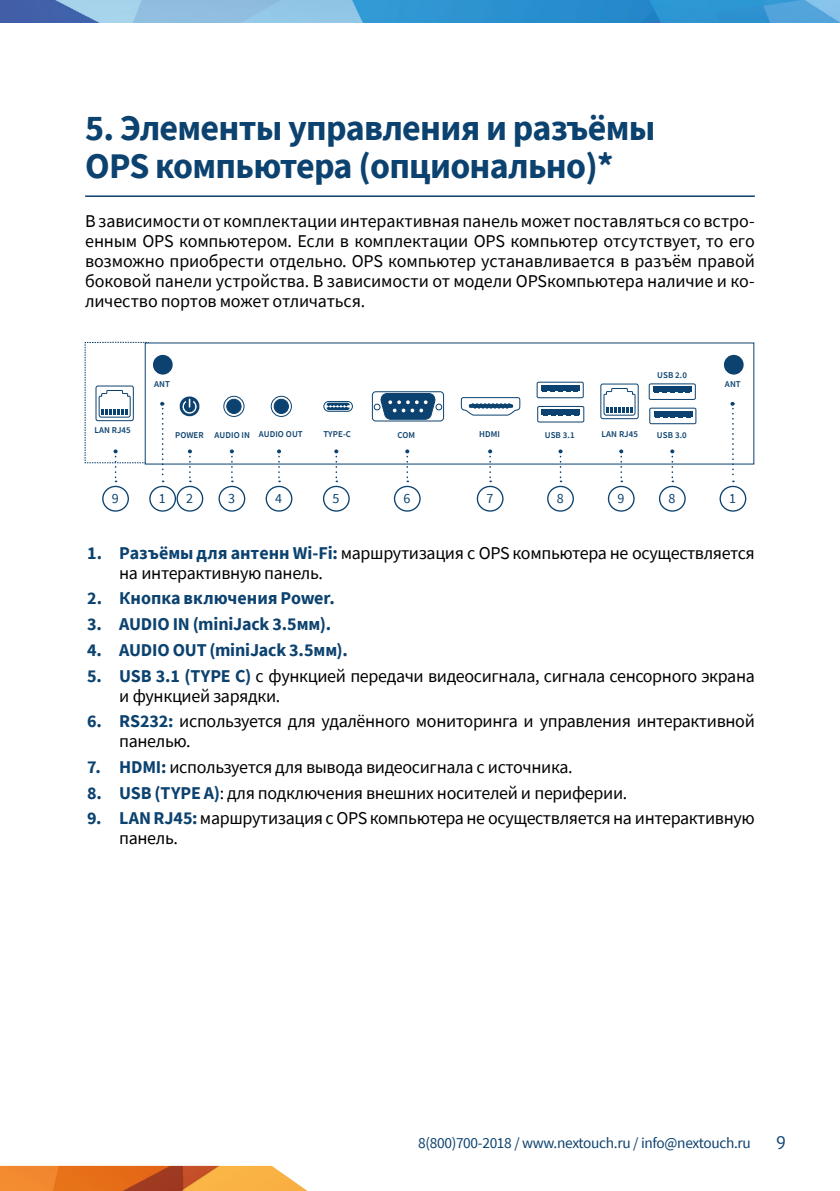
<style>
.page{position:relative;width:840px;height:1191px;background:#fff}
.page>*{position:absolute;margin:0;border:0;box-sizing:border-box;transform-origin:0 0}
.t1{font:700 36px/38px "Source Sans Pro";letter-spacing:-.02em;color:#0c426f}
.t2{font:18px/20px "Source Sans Pro";letter-spacing:-.02em;color:#000}
.t3{font:700 18px "Source Sans Pro";letter-spacing:-.01em;color:#0c426f}
.t4{font:18px "PT Sans";color:#0c426f}
.t5{font:15.4px "Source Sans Pro";letter-spacing:-.02em;color:#0c426f}
.t6{font:14px "Source Sans Pro";color:#0c426f}
.t7{font:600 8.8px "Source Sans Pro";letter-spacing:.01em;color:#0c426f}
.s1{font-weight:700;color:#0c426f}
</style>
<div class="page">
<img style="left:0;top:0;width:839px;height:23px">
<img style="left:0;top:1165px;width:308px;height:26px">
<hr style="left:85px;top:195px;width:669px;height:2px;background:#0c426f">
<div style="left:176px;top:486px;width:27px;height:25px;border:1px solid #0c426f;border-radius:50%"></div>
<svg style="left:188px;top:449px;width:4px;height:33px"></svg>
<div style="left:265px;top:486px;width:27px;height:25px;border:1px solid #0c426f;border-radius:50%"></div>
<svg style="left:277px;top:449px;width:4px;height:33px"></svg>
<div style="left:323px;top:486px;width:26px;height:25px;border:1px solid #0c426f;border-radius:50%"></div>
<svg style="left:334px;top:449px;width:4px;height:33px"></svg>
<div style="left:393px;top:486px;width:27px;height:25px;border:1px solid #0c426f;border-radius:50%"></div>
<svg style="left:405px;top:449px;width:4px;height:33px"></svg>
<div style="left:476px;top:486px;width:27px;height:25px;border:1px solid #0c426f;border-radius:50%"></div>
<svg style="left:488px;top:449px;width:4px;height:33px"></svg>
<div style="left:547px;top:486px;width:26px;height:25px;border:1px solid #0c426f;border-radius:50%"></div>
<svg style="left:558px;top:449px;width:4px;height:33px"></svg>
<div style="left:658px;top:486px;width:27px;height:25px;border:1px solid #0c426f;border-radius:50%"></div>
<svg style="left:670px;top:449px;width:4px;height:33px"></svg>
<div style="left:607px;top:486px;width:27px;height:25px;border:1px solid #0c426f;border-radius:50%"></div>
<svg style="left:619px;top:449px;width:4px;height:33px"></svg>
<div style="left:102px;top:486px;width:27px;height:25px;border:1px solid #0c426f;border-radius:50%"></div>
<div style="left:719px;top:486px;width:27px;height:25px;border:1px solid #0c426f;border-radius:50%"></div>
<svg style="left:730px;top:402px;width:4px;height:80px"></svg>
<div style="left:149px;top:486px;width:27px;height:25px;border:1px solid #0c426f;border-radius:50%"></div>
<svg style="left:160px;top:402px;width:4px;height:80px"></svg>
<div style="left:218px;top:486px;width:27px;height:25px;border:1px solid #0c426f;border-radius:50%"></div>
<svg style="left:230px;top:449px;width:4px;height:33px"></svg>
<svg style="left:603px;top:388px;width:32px;height:28px"></svg>
<div style="left:600px;top:384px;width:38px;height:35px;border:1px solid #0c426f;border-radius:2px"></div>
<svg style="left:85px;top:342px;width:64px;height:140px"></svg>
<div style="left:153px;top:355px;width:19px;height:19px;background:#0c426f;border-radius:50%"></div>
<div style="left:723px;top:355px;width:20px;height:19px;background:#0c426f;border-radius:50%"></div>
<svg style="left:179px;top:396px;width:21px;height:21px"></svg>
<div style="left:223px;top:396px;width:21px;height:21px;border:1px solid #0c426f;border-radius:50%"></div>
<div style="left:227px;top:399px;width:14px;height:14px;background:#0c426f;border-radius:50%"></div>
<div style="left:226px;top:399px;width:15px;height:15px;border:1px solid #0c426f;border-radius:50%"></div>
<div style="left:270px;top:396px;width:22px;height:21px;border:1px solid #0c426f;border-radius:50%"></div>
<div style="left:274px;top:399px;width:14px;height:14px;background:#0c426f;border-radius:50%"></div>
<div style="left:273px;top:399px;width:16px;height:15px;border:1px solid #0c426f;border-radius:50%"></div>
<svg style="left:326px;top:403px;width:23px;height:6px"></svg>
<div style="left:323px;top:401px;width:29px;height:10px;border:1px solid #0c426f;border-radius:5px"></div>
<div style="left:372px;top:391px;width:71px;height:30px;border:1px solid #0c426f;border-radius:3px"></div>
<svg style="left:374px;top:393px;width:62px;height:27px"></svg>
<div style="left:435px;top:404px;width:7px;height:6px;border:1px solid #0c426f;border-radius:50%"></div>
<svg style="left:460px;top:397px;width:60px;height:19px"></svg>
<div style="left:536px;top:382px;width:47px;height:16px;border:1px solid #0c426f;border-radius:2px"></div>
<div style="left:540px;top:385px;width:39px;height:5px;background:#0c426f"></div>
<svg style="left:542px;top:390px;width:36px;height:1px"></svg>
<div style="left:648px;top:383px;width:47px;height:17px;border:1px solid #0c426f;border-radius:2px"></div>
<div style="left:652px;top:387px;width:39px;height:5px;background:#0c426f"></div>
<svg style="left:654px;top:392px;width:36px;height:1px"></svg>
<div style="left:537px;top:406px;width:47px;height:16px;border:1px solid #0c426f;border-radius:2px"></div>
<div style="left:541px;top:409px;width:39px;height:6px;background:#0c426f"></div>
<div style="left:649px;top:407px;width:47px;height:17px;border:1px solid #0c426f;border-radius:2px"></div>
<div style="left:653px;top:411px;width:39px;height:5px;background:#0c426f"></div>
<svg style="left:654px;top:416px;width:36px;height:1px"></svg>
<h1 class="t1" style="left:85px;top:109px;width:571px">5. Элементы управления и разъёмы<br>OPS компьютера (опционально)*</h1>
<p class="t2" style="left:85px;top:211px;width:671px;text-align:justify">В зависимости от комплектации интерактивная панель может поставляться со встро&shy;енным OPS компьютером. Если в комплектации OPS компьютер отсутствует, то его возможно приобрести отдельно. OPS компьютер устанавливается в разъём правой боковой панели устройства. В зависимости от модели OPSкомпьютера наличие и ко&shy;личество портов может отличаться.</p>
<p class="t7" style="left:657px;top:369px;width:31px">USB 2.0</p>
<p class="t7" style="left:94px;top:424px;width:38px">LAN RJ45</p>
<p class="t7" style="left:154px;top:378px;width:17px">ANT</p>
<p class="t7" style="left:724px;top:378px;width:17px">ANT</p>
<p class="t7" style="left:175px;top:429px;width:30px">POWER</p>
<p class="t7" style="left:259px;top:429px;width:45px">AUDIO OUT</p>
<p class="t7" style="left:323px;top:429px;width:29px">TYPE-C</p>
<p class="t7" style="left:601px;top:428px;width:38px">LAN RJ45</p>
<p class="t7" style="left:397px;top:429px;width:19px">COM</p>
<p class="t7" style="left:478px;top:428px;width:22px">HDMI</p>
<p class="t7" style="left:544px;top:429px;width:31px">USB 3.1</p>
<p class="t7" style="left:214px;top:429px;width:37px">AUDIO IN</p>
<p class="t7" style="left:656px;top:429px;width:31px">USB 3.0</p>
<p class="t6" style="left:112px;top:489px;width:8px">9</p>
<p class="t6" style="left:159px;top:489px;width:8px">1</p>
<p class="t6" style="left:186px;top:489px;width:8px">2</p>
<p class="t6" style="left:228px;top:489px;width:8px">3</p>
<p class="t6" style="left:275px;top:489px;width:8px">4</p>
<p class="t6" style="left:332px;top:489px;width:8px">5</p>
<p class="t6" style="left:403px;top:489px;width:8px">6</p>
<p class="t6" style="left:486px;top:489px;width:8px">7</p>
<p class="t6" style="left:556px;top:489px;width:8px">8</p>
<p class="t6" style="left:617px;top:489px;width:8px">9</p>
<p class="t6" style="left:668px;top:489px;width:8px">8</p>
<p class="t6" style="left:728px;top:489px;width:8px">1</p>
<p class="t2" style="left:119px;top:543px;width:636px;text-indent:-32px"><span class="s1">1. Разъёмы для антенн Wi-Fi:</span> маршрутизация с OPS компьютера не осуществляется на интерактивную панель.</p>
<p class="t3" style="left:87px;top:586px;width:249px">2. Кнопка включения Power.</p>
<p class="t3" style="left:87px;top:612px;width:245px">3. AUDIO IN (miniJack 3.5мм).</p>
<p class="t3" style="left:87px;top:637px;width:262px">4. AUDIO OUT (miniJack 3.5мм).</p>
<p class="t2" style="left:119px;top:665px;width:636px;text-indent:-32px"><span class="s1">5. USB 3.1 (TYPE C)</span> с функцией передачи видеосигнала, сигнала сенсорного экрана и функцией зарядки.</p>
<p class="t2" style="left:119px;top:711px;width:636px;text-indent:-32px"><span class="s1">6. RS232:</span> используется для удалённого мониторинга и управления интерактивной панелью.</p>
<p class="t2" style="left:87px;top:757px;width:486px"><span class="s1">7. HDMI:</span> используется для вывода видеосигнала с источника.</p>
<p class="t2" style="left:87px;top:782px;width:541px"><span class="s1">8. USB (TYPE A)</span>: для подключения внешних носителей и периферии.</p>
<p class="t2" style="left:119px;top:808px;width:636px;text-indent:-32px"><span class="s1">9. LAN RJ45:</span> маршрутизация с OPS компьютера не осуществляется на интерактивную панель.</p>
<p class="t5" style="left:418px;top:1133px;width:334px">8(800)700-2018 / www.nextouch.ru / info@nextouch.ru</p>
<p class="t4" style="left:775px;top:1131px;width:11px">9</p>
</div>
